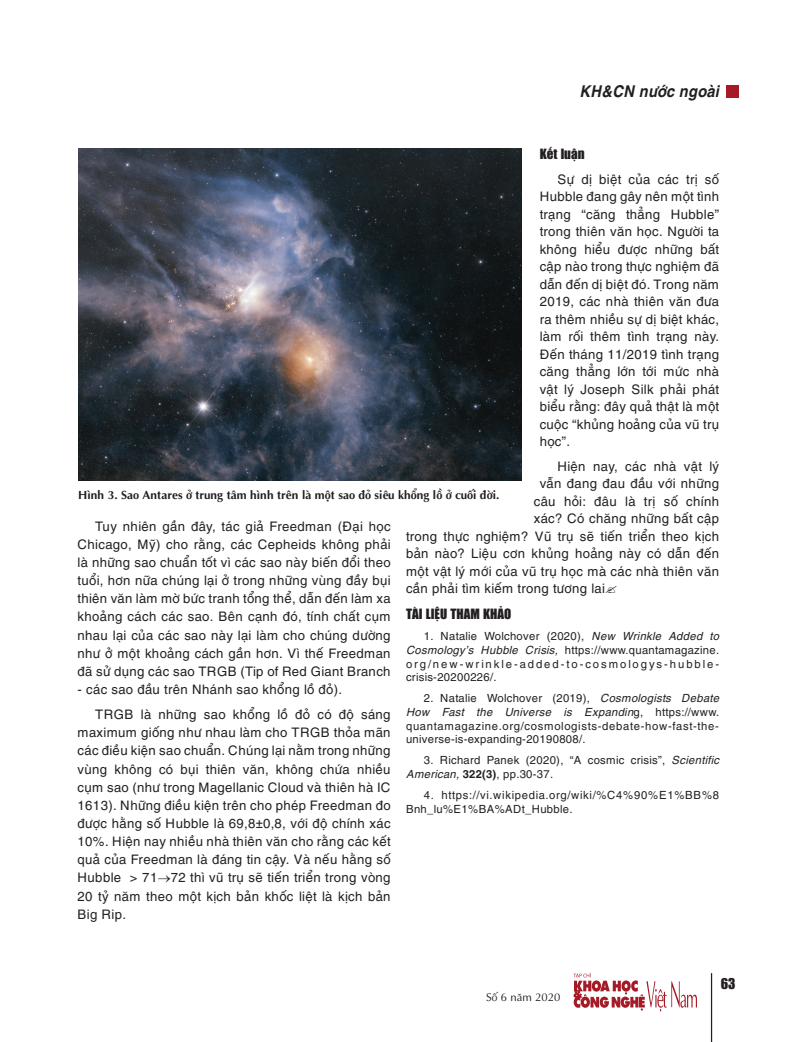
<style>
.page{position:relative;width:798px;height:1042px;background:#fff}
.page>*{position:absolute;margin:0;border:0;box-sizing:border-box;transform-origin:0 0}
.t1{font:italic 700 16.25px "UTM Helve";color:#231f20;scale:.9 1}
.t2{font:13.75px "UTM Impact";color:#231f20}
.t3{font:13.12px/18.1px "UTM Helve";color:#231f20;text-align:justify}
.t4{font:13.12px "UTM Impact";color:#231f20}
.t5{font:700 11.88px "UTM Aptima";color:#231f20}
.t6{font:11.25px/13.8px "UTM Helve";color:#231f20;text-align:justify}
.t7{font:11.25px/13.8px "UTM Helve";letter-spacing:.035em;color:#231f20}
.t8{font:11.25px "UTM Aptima";color:#231f20}
.s1{font-style:italic}
.s2{color:#fff}
.s3{font-weight:700}
.s4{font-family:"Arial"}
</style>
<div class="page">
<hr style="left:710px;top:973px;width:2px;height:69px;background:#231f20">
<svg style="left:573px;top:973px;width:123px;height:38px"></svg>
<div style="left:726px;top:86px;width:12px;height:12px;background:#a61a28"></div>
<img style="left:78px;top:149px;width:443px;height:331px">
<p class="t1" style="left:579px;top:77px;width:157px">KH&amp;CN nước ngoài</p>
<p class="t4" style="left:539px;top:144px;width:46px">Kết luận</p>
<p class="t3" style="left:539px;top:169px;width:181px;line-height:17.5px;text-indent:18px">Sự dị biệt của các trị số Hubble đang gây nên một tình trạng “căng thẳng Hubble” trong thiên văn học. Người ta không hiểu được những bất cập nào trong thực nghiệm đã dẫn đến dị biệt đó. Trong năm 2019, các nhà thiên văn đưa ra thêm nhiều sự dị biệt khác, làm rối thêm tình trạng này.<br>Đến tháng 11/2019 tình trạng căng thẳng lớn tới mức nhà vật lý Joseph Silk phải phát biểu rằng: đây quả thật là một cuộc “khủng hoảng của vũ trụ học”.</p>
<p class="t3" style="left:557px;top:456px;width:163px">Hiện nay, các nhà vật lý</p>
<p class="t3" style="left:539px;top:473px;width:181px">vẫn đang đau đầu với những</p>
<p class="t3" style="left:533px;top:491px;width:187px">câu hỏi: đâu là trị số chính</p>
<p class="t3" style="left:533px;top:508px;width:187px">xác? Có chăng những bất cập</p>
<p class="t3" style="left:406px;top:526px;width:315px">trong thực nghiệm? Vũ trụ sẽ tiến triển theo kịch</p>
<p class="t3" style="left:406px;top:543px;width:315px">bản nào? Liệu cơn khủng hoảng này có dẫn đến</p>
<p class="t3" style="left:406px;top:561px;width:315px">một vật lý mới của vũ trụ học mà các nhà thiên văn</p>
<p class="t3" style="left:406px;top:577px;width:201px">cần phải tìm kiếm trong tương lai</p>
<p class="t4" style="left:406px;top:604px;width:92px">TÀI LIỆU THAM KHẢO</p>
<p class="t6" style="left:406px;top:628px;width:315px;text-indent:18px">1. Natalie Wolchover (2020), <span class="s1">New Wrinkle Added to Cosmology’s Hubble Crisis,</span> https://www.quantamagazine. org/new-wrinkle-added-to-cosmologys-hubble&shy;crisis-20200226/.</p>
<p class="t6" style="left:406px;top:690px;width:315px;text-indent:18px">2.<span class="s2">b</span>Natalie Wolchover (2019), <span class="s1">Cosmologists Debate How Fast the Universe is Expandin</span>g, https://www. quantamagazine.org/cosmologists-debate-how-fast-the&shy;universe-is-expanding-20190808/.</p>
<p class="t6" style="left:406px;top:752px;width:315px;text-indent:18px">3. Richard Panek (2020), “A cosmic crisis”, <span class="s1">Scientific<br>American,</span> <span class="s3">322(3)</span>, pp.30-37.</p>
<p class="t7" style="left:406px;top:787px;width:315px;text-indent:18px">4.<span class="s2">b</span>https://vi.wikipedia.org/wiki/%C4%90%E1%BB%8<br>Bnh_lu%E1%BA%ADt_Hubble.</p>
<p class="t5" style="left:78px;top:485px;width:423px">Hình 3. Sao Antares ở trung tâm hình trên là một sao đỏ siêu khổng lồ ở cuối đời.</p>
<p class="t3" style="left:77px;top:516px;width:315px;text-indent:18px">Tuy nhiên gần đây, tác giả Freedman (Đại học Chicago, Mỹ) cho rằng, các Cepheids không phải là những sao chuẩn tốt vì các sao này biến đổi theo tuổi, hơn nữa chúng lại ở trong những vùng đầy bụi thiên văn làm mờ bức tranh tổng thể, dẫn đến làm xa khoảng cách các sao. Bên cạnh đó, tính chất cụm nhau lại của các sao này lại làm cho chúng dường như ở một khoảng cách gần hơn. Vì thế Freedman đã sử dụng các sao TRGB (Tip of Red Giant Branch</p>
<p class="t3" style="left:95px;top:675px;width:297px;line-height:25.2px;text-indent:-18px">- các sao đầu trên Nhánh sao khổng lồ đỏ).<br>TRGB là những sao khổng lồ đỏ có độ sáng</p>
<p class="t3" style="left:77px;top:722px;width:315px">maximum giống như nhau làm cho TRGB thỏa mãn các điều kiện sao chuẩn. Chúng lại nằm trong những vùng không có bụi thiên văn, không chứa nhiều cụm sao (như trong Magellanic Cloud và thiên hà IC 1613). Những điều kiện trên cho phép Freedman đo được hằng số Hubble là 69,8<span class="s4">±</span>0,8, với độ chính xác 10%. Hiện nay nhiều nhà thiên văn cho rằng các kết quả của Freedman là đáng tin cậy. Và nếu hằng số Hubble &gt; 71→72 thì vũ trụ sẽ tiến triển trong vòng 20 tỷ năm theo một kịch bản khốc liệt là kịch bản Big Rip.</p>
<p class="t8" style="left:486px;top:989px;width:76px">Số 6 năm 2020</p>
<p class="t2" style="left:720px;top:974px;width:16px">63</p>
</div>
